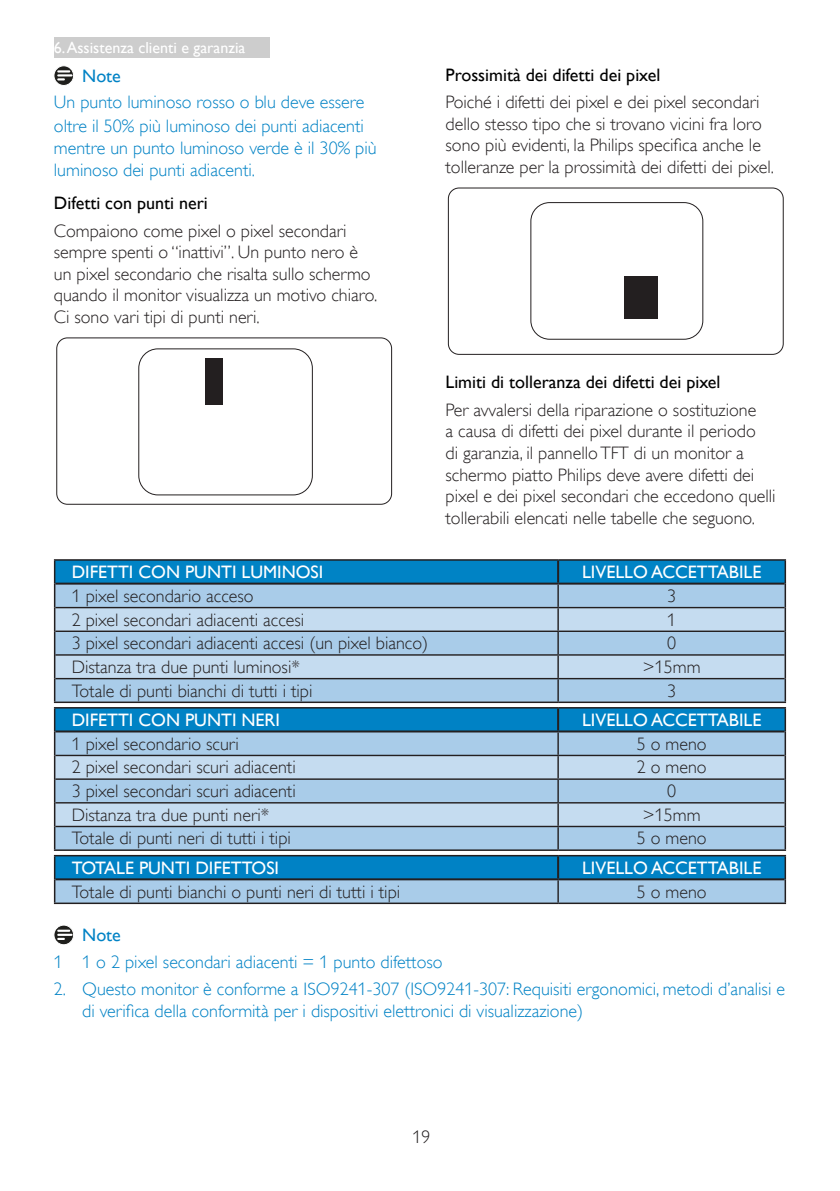
<style>
.page{position:relative;width:840px;height:1191px;background:#fff}
.page>*{position:absolute;margin:0;border:0;box-sizing:border-box;transform-origin:0 0}
.chapter-paragraph{font:18px/21.6px "Gill Sans Alt One WGL Light";color:#231f20}
.Note_body{font:18px/24px "Gill Sans Alt One WGL Light";color:#0082c5}
.t1{font:18px "Gill Sans Alt One WGL";color:#fff}
.Heading_3{font:18px "Gill Sans Alt One WGL";color:#000}
.chapter-paragraph-2{font:18px "Gill Sans Alt One WGL";color:#0082c5}
.Heading_4{font:18px "Gill Sans Alt One WGL";color:#0082c5}
.t2{font:16px "Gill Sans Alt One WGL";color:#fff}
</style>
<div class="page">
<div style="left:54px;top:37px;width:215px;height:21px;background:#cdcdcd"></div>
<svg style="left:54px;top:66px;width:20px;height:19px"></svg>
<div style="left:54px;top:66px;width:20px;height:19px;border:1px solid #fff;border-radius:50%"></div>
<svg style="left:58px;top:70px;width:13px;height:10px"></svg>
<div style="left:56px;top:338px;width:335px;height:166px;border:1px solid #231f20;border-radius:11px"></div>
<div style="left:138px;top:349px;width:174px;height:146px;border:1px solid #231f20;border-radius:19px"></div>
<div style="left:205px;top:358px;width:18px;height:46px;background:#231f20"></div>
<div style="left:448px;top:188px;width:335px;height:166px;border:1px solid #231f20;border-radius:11px"></div>
<div style="left:530px;top:202px;width:172px;height:137px;border:1px solid #231f20;border-radius:19px"></div>
<div style="left:624px;top:276px;width:33px;height:43px;background:#231f20"></div>
<hr style="left:54px;top:701px;width:504px;height:2px;background:#231f20">
<hr style="left:558px;top:701px;width:227px;height:2px;background:#231f20">
<hr style="left:54px;top:559px;width:504px;height:1px;background:#231f20">
<hr style="left:558px;top:559px;width:227px;height:1px;background:#231f20">
<svg style="left:54px;top:560px;width:731px;height:141px;background:#90bcda"></svg>
<hr style="left:55px;top:582px;width:503px;height:2px;background:#231f20">
<hr style="left:557px;top:560px;width:2px;height:22px;background:#231f20">
<hr style="left:558px;top:582px;width:226px;height:2px;background:#231f20">
<hr style="left:54px;top:849px;width:504px;height:2px;background:#231f20">
<hr style="left:558px;top:849px;width:227px;height:2px;background:#231f20">
<hr style="left:54px;top:707px;width:504px;height:1px;background:#231f20">
<hr style="left:558px;top:707px;width:227px;height:1px;background:#231f20">
<svg style="left:54px;top:708px;width:731px;height:141px;background:#90bcdb"></svg>
<hr style="left:55px;top:730px;width:503px;height:2px;background:#231f20">
<hr style="left:557px;top:708px;width:2px;height:22px;background:#231f20">
<hr style="left:558px;top:730px;width:226px;height:2px;background:#231f20">
<hr style="left:54px;top:902px;width:504px;height:2px;background:#231f20">
<hr style="left:558px;top:902px;width:227px;height:2px;background:#231f20">
<svg style="left:54px;top:855px;width:731px;height:48px;background:#53a0cd"></svg>
<hr style="left:55px;top:878px;width:503px;height:2px;background:#231f20">
<hr style="left:557px;top:856px;width:2px;height:22px;background:#231f20">
<hr style="left:558px;top:878px;width:226px;height:2px;background:#231f20">
<svg style="left:54px;top:925px;width:20px;height:19px"></svg>
<div style="left:54px;top:925px;width:20px;height:19px;border:1px solid #fff;border-radius:50%"></div>
<svg style="left:58px;top:929px;width:13px;height:11px"></svg>
<p class="t2" style="left:54px;top:36px;width:193px">6. Assistenza clienti e garanzia</p>
<p class="chapter-paragraph-2" style="left:82px;top:63px;width:40px">Note</p>
<p class="Note_body" style="left:54px;top:90px;width:312px">Un punto luminoso rosso o blu deve essere oltre il 50% più luminoso dei punti adiacenti</p>
<p class="Note_body" style="left:54px;top:137px;width:324px;line-height:22px">mentre un punto luminoso verde è il 30% più luminoso dei punti adiacenti.</p>
<p class="Heading_3" style="left:54px;top:191px;width:155px">Difetti con punti neri</p>
<p class="chapter-paragraph" style="left:54px;top:220px;width:325px">Compaiono come pixel o pixel secondari sempre spenti o “inattivi”. Un punto nero è un pixel secondario che risalta sullo schermo quando il monitor visualizza un motivo chiaro.<br>Ci sono vari tipi di punti neri.</p>
<p class="Heading_3" style="left:445px;top:62px;width:216px">Prossimità dei difetti dei pixel</p>
<p class="chapter-paragraph" style="left:445px;top:91px;width:330px">Poiché i difetti dei pixel e dei pixel secondari dello stesso tipo che si trovano vicini fra loro sono più evidenti, la Philips specifica anche le tolleranze per la prossimità dei difetti dei pixel.</p>
<p class="Heading_3" style="left:445px;top:370px;width:276px">Limiti di tolleranza dei difetti dei pixel</p>
<p class="chapter-paragraph" style="left:445px;top:399px;width:331px">Per avvalersi della riparazione o sostituzione<br>a causa di difetti dei pixel durante il periodo<br>di garanzia, il pannello TFT di un monitor a schermo piatto Philips deve avere difetti dei pixel e dei pixel secondari che eccedono quelli tollerabili elencati nelle tabelle che seguono.</p>
<p class="t1" style="left:72px;top:559px;width:253px">DIFETTI CON PUNTI LUMINOSI</p>
<p class="t1" style="left:581px;top:559px;width:181px">LIVELLO ACCETTABILE</p>
<p class="chapter-paragraph" style="left:72px;top:585px;width:183px">1 pixel secondario acceso</p>
<p class="chapter-paragraph" style="left:666px;top:585px;width:10px">3</p>
<p class="chapter-paragraph" style="left:72px;top:609px;width:234px">2 pixel secondari adiacenti accesi</p>
<p class="chapter-paragraph" style="left:666px;top:609px;width:10px">1</p>
<p class="chapter-paragraph" style="left:72px;top:632px;width:358px">3 pixel secondari adiacenti accesi (un pixel bianco)</p>
<p class="chapter-paragraph" style="left:666px;top:632px;width:10px">0</p>
<p class="chapter-paragraph" style="left:72px;top:656px;width:229px">Distanza tra due punti luminosi*</p>
<p class="chapter-paragraph" style="left:642px;top:656px;width:59px">&gt;15mm</p>
<p class="chapter-paragraph" style="left:72px;top:680px;width:242px">Totale di punti bianchi di tutti i tipi</p>
<p class="chapter-paragraph" style="left:666px;top:680px;width:10px">3</p>
<p class="t1" style="left:72px;top:707px;width:210px">DIFETTI CON PUNTI NERI</p>
<p class="t1" style="left:581px;top:707px;width:181px">LIVELLO ACCETTABILE</p>
<p class="chapter-paragraph" style="left:72px;top:733px;width:168px">1 pixel secondario scuri</p>
<p class="chapter-paragraph" style="left:636px;top:733px;width:71px">5 o meno</p>
<p class="chapter-paragraph" style="left:72px;top:756px;width:225px">2 pixel secondari scuri adiacenti</p>
<p class="chapter-paragraph" style="left:636px;top:756px;width:71px">2 o meno</p>
<p class="chapter-paragraph" style="left:72px;top:780px;width:225px">3 pixel secondari scuri adiacenti</p>
<p class="chapter-paragraph" style="left:666px;top:780px;width:10px">0</p>
<p class="chapter-paragraph" style="left:72px;top:804px;width:199px">Distanza tra due punti neri*</p>
<p class="chapter-paragraph" style="left:642px;top:804px;width:59px">&gt;15mm</p>
<p class="chapter-paragraph" style="left:72px;top:827px;width:221px">Totale di punti neri di tutti i tipi</p>
<p class="chapter-paragraph" style="left:636px;top:827px;width:71px">5 o meno</p>
<p class="t1" style="left:72px;top:855px;width:209px">TOTALE PUNTI DIFETTOSI</p>
<p class="t1" style="left:581px;top:855px;width:181px">LIVELLO ACCETTABILE</p>
<p class="chapter-paragraph" style="left:72px;top:881px;width:330px">Totale di punti bianchi o punti neri di tutti i tipi</p>
<p class="chapter-paragraph" style="left:636px;top:881px;width:71px">5 o meno</p>
<p class="Heading_4" style="left:82px;top:922px;width:40px">Note</p>
<p class="Note_body" style="left:54px;top:950px;width:390px">1 1 o 2 pixel secondari adiacenti = 1 punto difettoso</p>
<p class="Note_body" style="left:82px;top:978px;width:703px;line-height:21.6px;text-indent:-28px">2. Questo monitor è conforme a ISO9241-307 (ISO9241-307: Requisiti ergonomici, metodi d’analisi e di verifica della conformità per i dispositivi elettronici di visualizzazione)</p>
<p class="chapter-paragraph" style="left:412px;top:1126px;width:19px">19</p>
</div>
